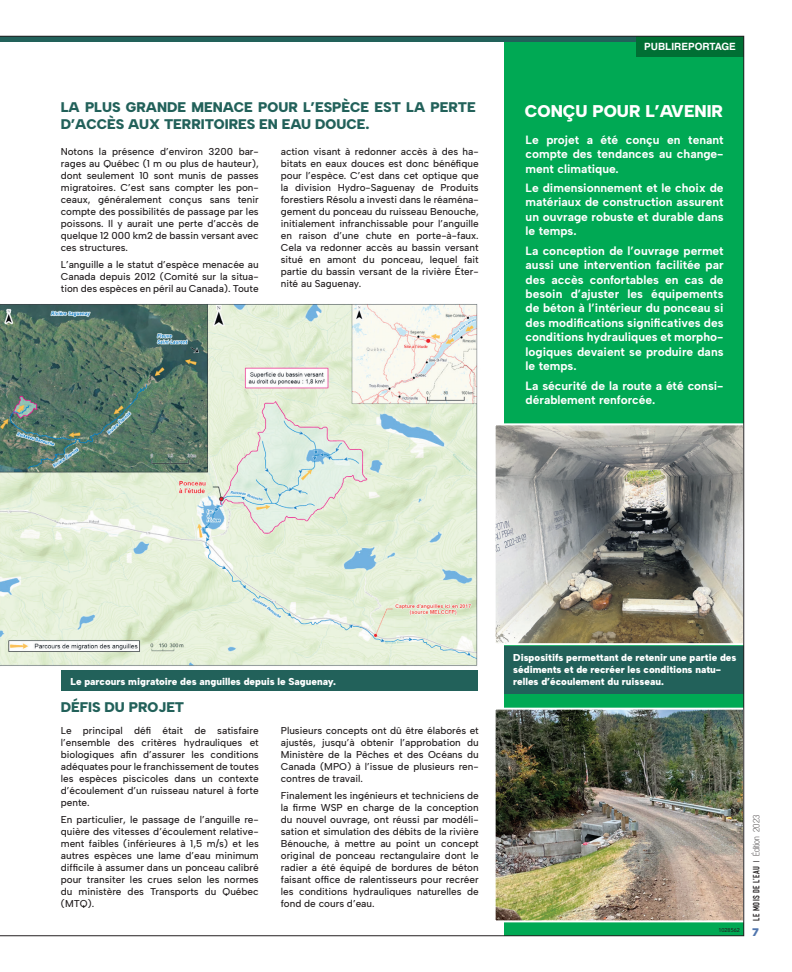
<style>
.page{position:relative;width:792px;height:972px;background:#fff}
.page>*{position:absolute;margin:0;border:0;box-sizing:border-box;transform-origin:0 0}
.t1{font:900 17px "Albert Sans";color:#fff}
.t2{font:900 14px/16.8px "Albert Sans";color:#22615a}
.t3{font:700 12px/14.4px "Albert Sans";color:#fff;text-align:justify}
.t4{font:900 11px "Gotham";color:#5176ae}
.t5{font:500 10px/12px "Albert Sans";color:#231f20;text-align:justify}
.t6{font:900 10px/12px "Albert Sans";color:#fff}
.t7{font:700 10px "Helvetica LT Std";color:#fff}
.t8{font:9px "DIN Engschrift Std";letter-spacing:.05em;color:#231f20}
.t9{font:500 5.5px "Avenir LT Std";color:#231f20}
.s1{font-family:"Helvetica Neue LT Std";font-weight:100;font-stretch:condensed}
</style>
<div class="page">
<img style="left:0;top:36px;width:744px;height:900px">
<p class="t7" style="left:644px;top:40px;width:93px">PUBLIREPORTAGE</p>
<h2 class="t2" style="left:61px;top:99px;width:417px">LA PLUS GRANDE MENACE POUR L’ESPÈCE EST LA PERTE<br>D’ACCÈS AUX TERRITOIRES EN EAU DOUCE.</h2>
<h1 class="t1" style="left:525px;top:101px;width:200px">CONÇU POUR L’AVENIR</h1>
<p class="t5" style="left:61px;top:146px;width:200px">Notons la présence d’environ 3200 bar&shy;rages au Québec (1 m ou plus de hauteur), dont seulement 10 sont munis de passes migratoires. C’est sans compter les pon&shy;ceaux, généralement conçus sans tenir compte des possibilités de passage par les poissons. Il y aurait une perte d’accès de quelque 12 000 km2 de bassin versant avec ces structures.</p>
<p class="t5" style="left:61px;top:259px;width:200px">L’anguille a le statut d’espèce menacée au Canada depuis 2012 (Comité sur la situa&shy;tion des espèces en péril au Canada). Toute</p>
<p class="t5" style="left:281px;top:146px;width:200px">action visant à redonner accès à des ha&shy;bitats en eaux douces est donc bénéfique pour l’espèce. C’est dans cet optique que la division Hydro-Saguenay de Produits forestiers Résolu a investi dans le réaména&shy;gement du ponceau du ruisseau Benouche, initialement infranchissable pour l’anguille en raison d’une chute en porte-à-faux.<br>Cela va redonner accès au bassin versant situé en amont du ponceau, lequel fait partie du bassin versant de la rivière Éter&shy;nité au Saguenay.</p>
<p class="t3" style="left:526px;top:132px;width:200px">Le projet a été conçu en tenant compte des tendances au change&shy;ment climatique.</p>
<p class="t3" style="left:526px;top:181px;width:200px">Le dimensionnement et le choix de matériaux de construction assurent un ouvrage robuste et durable dans le temps.</p>
<p class="t3" style="left:526px;top:243px;width:200px">La conception de l’ouvrage permet aussi une intervention facilitée par des accès confortables en cas de besoin d’ajuster les équipements de béton à l’intérieur du ponceau si des modifications significatives des conditions hydrauliques et morpho&shy;logiques devaient se produire dans le temps.</p>
<p class="t3" style="left:526px;top:378px;width:199px">La sécurité de la route a été consi&shy;dérablement renforcée.</p>
<p class="t6" style="left:71px;top:676px;width:267px">Le parcours migratoire des anguilles depuis le Saguenay.</p>
<h2 class="t2" style="left:61px;top:699px;width:125px">DÉFIS DU PROJET</h2>
<p class="t5" style="left:61px;top:725px;width:200px">Le principal défi était de satisfaire l’ensemble des critères hydrauliques et biologiques afin d’assurer les conditions adéquates pour le franchissement de toutes les espèces piscicoles dans un contexte d’écoulement d’un ruisseau naturel à forte pente.</p>
<p class="t5" style="left:61px;top:814px;width:200px">En particulier, le passage de l’anguille re&shy;quière des vitesses d’écoulement relative&shy;ment faibles (inférieures à 1,5 m/s) et les autres espèces une lame d’eau minimum difficile à assumer dans un ponceau calibré pour transiter les crues selon les normes du ministère des Transports du Québec (MTQ).</p>
<p class="t5" style="left:281px;top:725px;width:200px">Plusieurs concepts ont dû être élaborés et ajustés, jusqu’à obtenir l’approbation du Ministère de la Pêches et des Océans du Canada (MPO) à l’issue de plusieurs ren&shy;contres de travail.</p>
<p class="t5" style="left:281px;top:790px;width:200px">Finalement les ingénieurs et techniciens de la firme WSP en charge de la conception du nouvel ouvrage, ont réussi par modéli&shy;sation et simulation des débits de la rivière Bénouche, à mettre au point un concept original de ponceau rectangulaire dont le radier a été équipé de bordures de béton faisant office de ralentisseurs pour recréer les conditions hydrauliques naturelles de fond de cours d’eau.</p>
<p class="t6" style="left:513px;top:652px;width:225px">Dispositifs permettant de retenir une partie des sédiments et de recréer les conditions natu&shy;relles d’écoulement du ruisseau.</p>
<p class="t9" style="left:718px;top:927px;width:23px">1028562</p>
<p class="t8" style="left:751px;top:921px;width:108px;rotate:-90deg">LE MOIS DE L’EAU <span class="s1">Édition 2023</span></p>
<p class="t4" style="left:752px;top:925px;width:8px">7</p>
</div>
